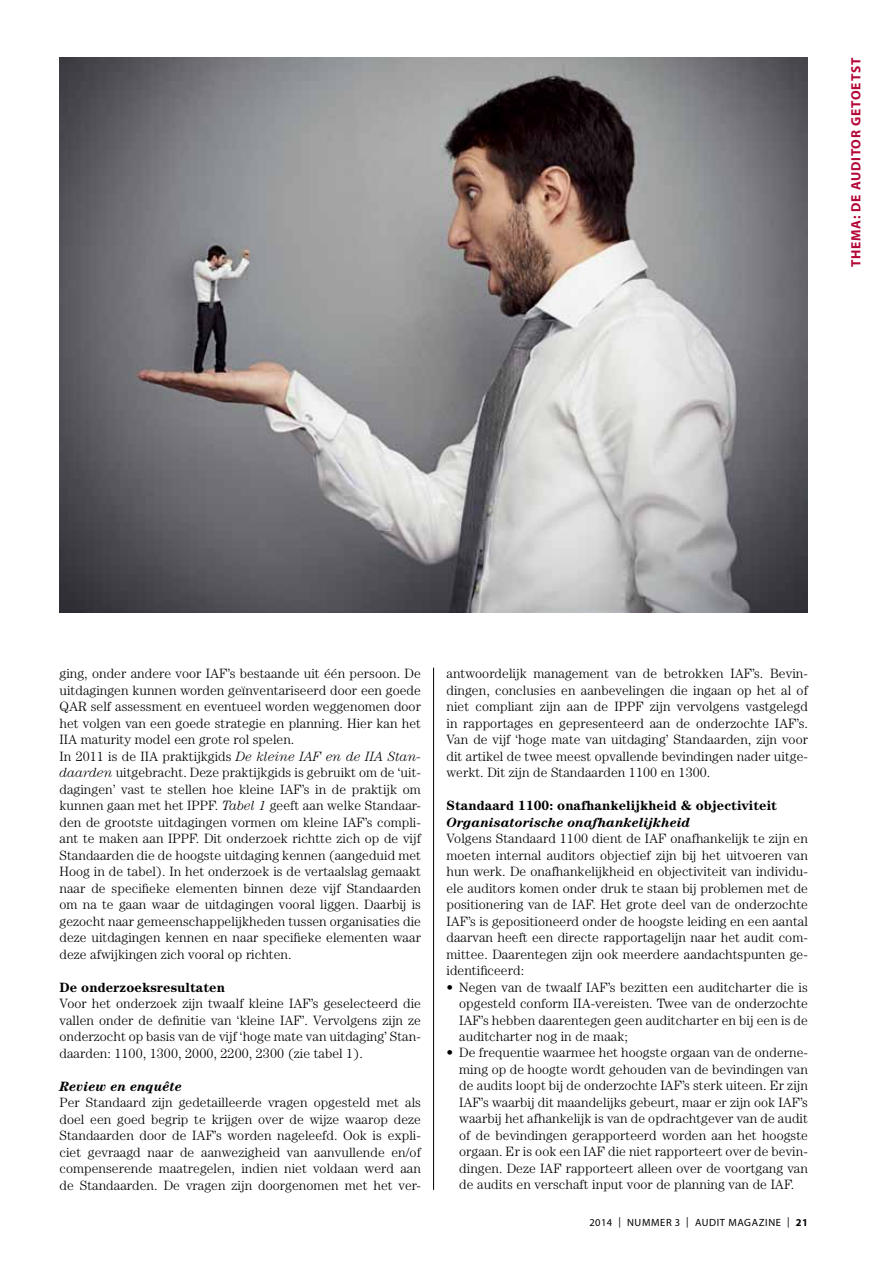
<style>
.page{position:relative;width:893px;height:1263px;background:#fff}
.page>*{position:absolute;margin:0;border:0;box-sizing:border-box;transform-origin:0 0}
.t1{font:300 13.5px/16.5px "Century LT";letter-spacing:.005em;color:#000;text-align:justify}
.t2{font:700 13.5px "Century LT";letter-spacing:.005em;color:#000}
.t3{font:italic 700 13.5px "Century LT";letter-spacing:.005em;color:#000}
.t4{font:700 13.5px "Myriad Pro";letter-spacing:.06em;color:#b30838}
.t5{font:10.5px "Myriad Pro";letter-spacing:.055em;color:#000}
.t6{font:700 10.5px "Myriad Pro";color:#000}
.s1{font-style:italic}
.s2{font-weight:400}
</style>
<div class="page">
<hr style="left:433px;top:668px;width:1px;height:522px;background:#000">
<img style="left:60px;top:57px;width:748px;height:555px">
<p class="t4" style="left:847px;top:267px;width:211px;rotate:-90deg">THEMA: DE AUDITOR GETOETST</p>
<p class="t1" style="left:60px;top:665px;width:363px;text-align:left">ging, onder andere voor IAF’s bestaande uit één persoon. De uitdagingen kunnen worden geïnventariseerd door een goede QAR self assessment en eventueel worden weggenomen door het volgen van een goede strategie en planning. Hier kan het IIA maturity model een grote rol spelen.<br>In 2011 is de IIA praktijkgids <span class="s1">De kleine IAF en de IIA Stan&shy;daarden</span> uitgebracht. Deze praktijkgids is gebruikt om de ‘uit&shy;dagingen’ vast te stellen hoe kleine IAF’s in de praktijk om kunnen gaan met het IPPF. <span class="s1">Tabel 1</span> geeft aan welke Standaar&shy;den de grootste uitdagingen vormen om kleine IAF’s compli&shy;ant te maken aan IPPF. Dit onderzoek richtte zich op de vijf Standaarden die de hoogste uitdaging kennen (aangeduid met Hoog in de tabel). In het onderzoek is de vertaalslag gemaakt naar de specifieke elementen binnen deze vijf Standaarden om na te gaan waar de uitdagingen vooral liggen. Daarbij is gezocht naar gemeenschappelijkheden tussen organisaties die deze uitdagingen kennen en naar specifieke elementen waar deze afwijkingen zich vooral op richten.</p>
<p class="t2" style="left:60px;top:979px;width:167px">De onderzoeksresultaten</p>
<p class="t1" style="left:60px;top:995px;width:363px">Voor het onderzoek zijn twaalf kleine IAF’s geselecteerd die vallen onder de definitie van ‘kleine IAF’. Vervolgens zijn ze onderzocht op basis van de vijf ‘hoge mate van uitdaging’ Stan&shy;daarden: 1100, 1300, 2000, 2200, 2300 (zie tabel 1).</p>
<p class="t3" style="left:60px;top:1078px;width:124px">Review en enquête</p>
<p class="t1" style="left:60px;top:1094px;width:363px">Per Standaard zijn gedetailleerde vragen opgesteld met als doel een goed begrip te krijgen over de wijze waarop deze Standaarden door de IAF’s worden nageleefd. Ook is expli&shy;ciet gevraagd naar de aanwezigheid van aanvullende en/of compenserende maatregelen, indien niet voldaan werd aan de Standaarden. De vragen zijn doorgenomen met het ver-</p>
<p class="t1" style="left:446px;top:665px;width:363px">antwoordelijk management van de betrokken IAF’s. Bevin&shy;dingen, conclusies en aanbevelingen die ingaan op het al of niet compliant zijn aan de IPPF zijn vervolgens vastgelegd in rapportages en gepresenteerd aan de onderzochte IAF’s.<br>Van de vijf ‘hoge mate van uitdaging’ Standaarden, zijn voor dit artikel de twee meest opvallende bevindingen nader uitge&shy;werkt. Dit zijn de Standaarden 1100 en 1300.</p>
<p class="t2" style="left:446px;top:797px;width:332px">Standaard 1100: onafhankelijkheid &amp; objectiviteit</p>
<p class="t3" style="left:446px;top:814px;width:245px">Organisatorische onafhankelijkheid</p>
<p class="t1" style="left:446px;top:830px;width:363px">Volgens Standaard 1100 dient de IAF onafhankelijk te zijn en moeten internal auditors objectief zijn bij het uitvoeren van hun werk. De onafhankelijkheid en objectiviteit van individu&shy;ele auditors komen onder druk te staan bij problemen met de positionering van de IAF. Het grote deel van de onderzochte IAF’s is gepositioneerd onder de hoogste leiding en een aantal daarvan heeft een directe rapportagelijn naar het audit com&shy;mittee. Daarentegen zijn ook meerdere aandachtspunten ge&shy;ïdentificeerd:</p>
<p class="t1" style="left:459px;top:978px;width:350px;text-indent:-13px">• Negen van de twaalf IAF’s bezitten een auditcharter die is opgesteld conform IIA-vereisten. Twee van de onderzochte IAF’s hebben daarentegen geen auditcharter en bij een is de auditcharter nog in de maak;</p>
<p class="t1" style="left:459px;top:1044px;width:350px;text-indent:-13px">• De frequentie waarmee het hoogste orgaan van de onderne&shy;ming op de hoogte wordt gehouden van de bevindingen van de audits loopt bij de onderzochte IAF’s sterk uiteen. Er zijn IAF’s waarbij dit maandelijks gebeurt, maar er zijn ook IAF’s waarbij het afhankelijk is van de opdrachtgever van de audit of de bevindingen gerapporteerd worden aan het hoogste orgaan. Er is ook een IAF die niet rapporteert over de bevin&shy;dingen. Deze IAF rapporteert alleen over de voortgang van de audits en verschaft input voor de planning van de IAF.</p>
<p class="t5" style="left:589px;top:1216px;width:107px">2014 | NUMMER 3 | AUDIT</p>
<p class="t5" style="left:728px;top:1216px;width:42px">MAGAZINE</p>
<p class="t6" style="left:787px;top:1216px;width:22px"><span class="s2">|</span> 21</p>
</div>
